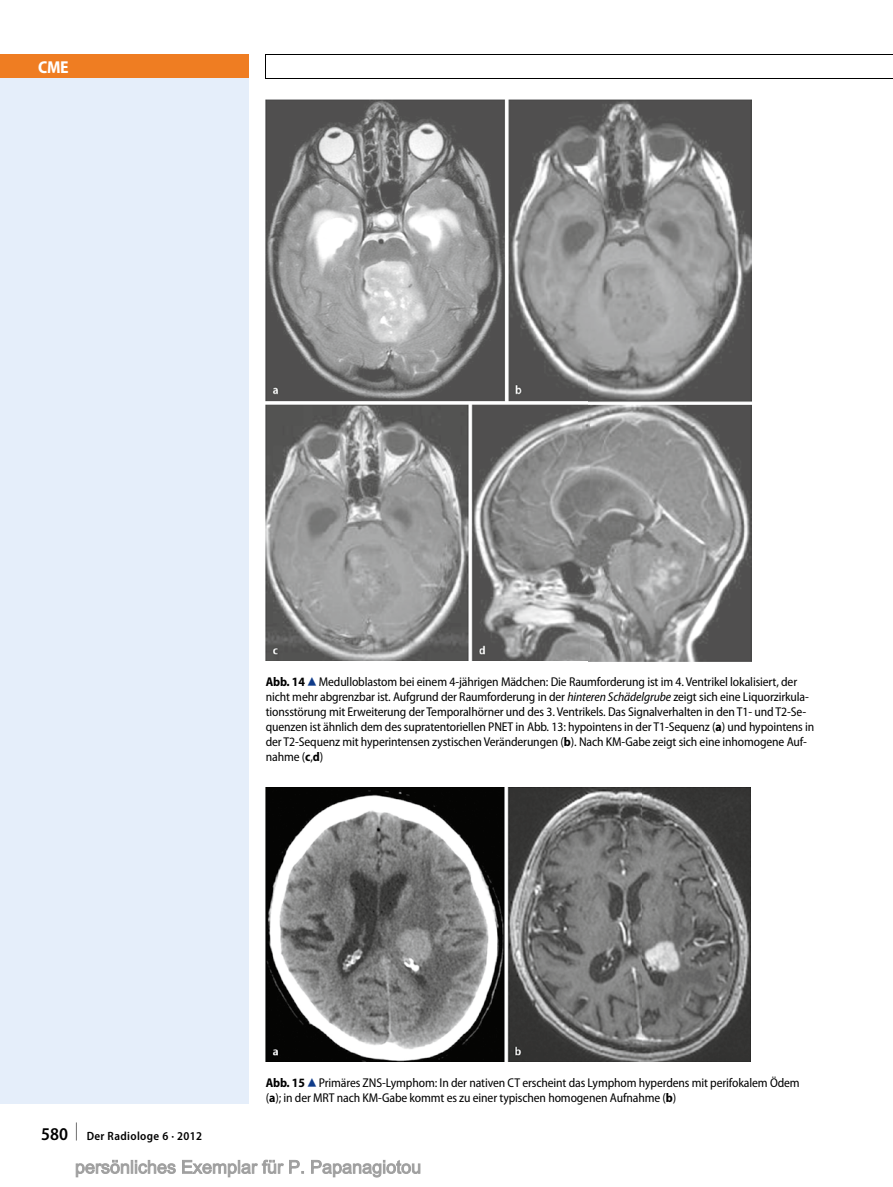
<style>
.page{position:relative;width:893px;height:1187px;background:#fff}
.page>*{position:absolute;margin:0;border:0;box-sizing:border-box;transform-origin:0 0}
.t1{font:700 semi-condensed 17.25px "Myriad Pro";color:#fff}
.t2{font:semi-condensed 12.75px/15px "Myriad Pro";letter-spacing:-.01em;color:#000}
.t3{font:600 semi-condensed 12px "Myriad Pro";letter-spacing:.03em;color:#000}
.s1{font-weight:700}
.s2{font-family:"S Buttons";font-stretch:normal;font-size:14.25px;color:#0f3b89}
.s3{font-style:italic}
.s4{font-size:18px}
</style>
<div class="page">
<div style="left:0;top:78px;width:249px;height:1025px;background:#e5eefa"></div>
<div style="left:0;top:54px;width:249px;height:24px;background:#ef7d22"></div>
<hr style="left:266px;top:54px;width:627px;height:1px;background:#000">
<hr style="left:266px;top:78px;width:627px;height:1px;background:#000">
<img style="left:266px;top:787px;width:484px;height:274px">
<img style="left:266px;top:99px;width:485px;height:562px">
<svg style="left:75px;top:1159px;width:346px;height:18px"></svg>
<h1 class="t1" style="left:38px;top:57px;width:32px">CME</h1>
<p class="t2" style="left:266px;top:674px;width:550px"><span class="s1">Abb. 14</span><span class="s2">8</span> Medulloblastom bei einem 4-jährigen Mädchen: Die Raumforderung ist im 4. Ventrikel lokalisiert, der nicht mehr abgrenzbar ist. Aufgrund der Raumforderung in der <span class="s3">hinteren Schädelgrube</span> zeigt sich eine Liquorzirkula&shy;tionsstörung mit Erweiterung der Temporalhörner und des 3. Ventrikels. Das Signalverhalten in den T1- und T2-Se&shy;quenzen ist ähnlich dem des supratentoriellen PNET in Abb. 13: hypointens in der T1-Sequenz (<span class="s1">a</span>) und hypointens in der T2-Sequenz mit hyperintensen zystischen Veränderungen (<span class="s1">b</span>). Nach KM-Gabe zeigt sich eine inhomogene Auf&shy;nahme (<span class="s1">c</span>,<span class="s1">d</span>)</p>
<p class="t3" style="left:41px;top:1129px;width:162px"><span class="s4">580 </span><sup>|</sup> Der Radiologe 6 · 2012</p>
<p class="t2" style="left:266px;top:1075px;width:535px"><span class="s1">Abb. 15</span><span class="s2">8</span> Primäres ZNS-Lymphom: In der nativen CT erscheint das Lymphom hyperdens mit perifokalem Ödem (<span class="s1">a</span>); in der MRT nach KM-Gabe kommt es zu einer typischen homogenen Aufnahme (<span class="s1">b</span>)</p>
</div>
